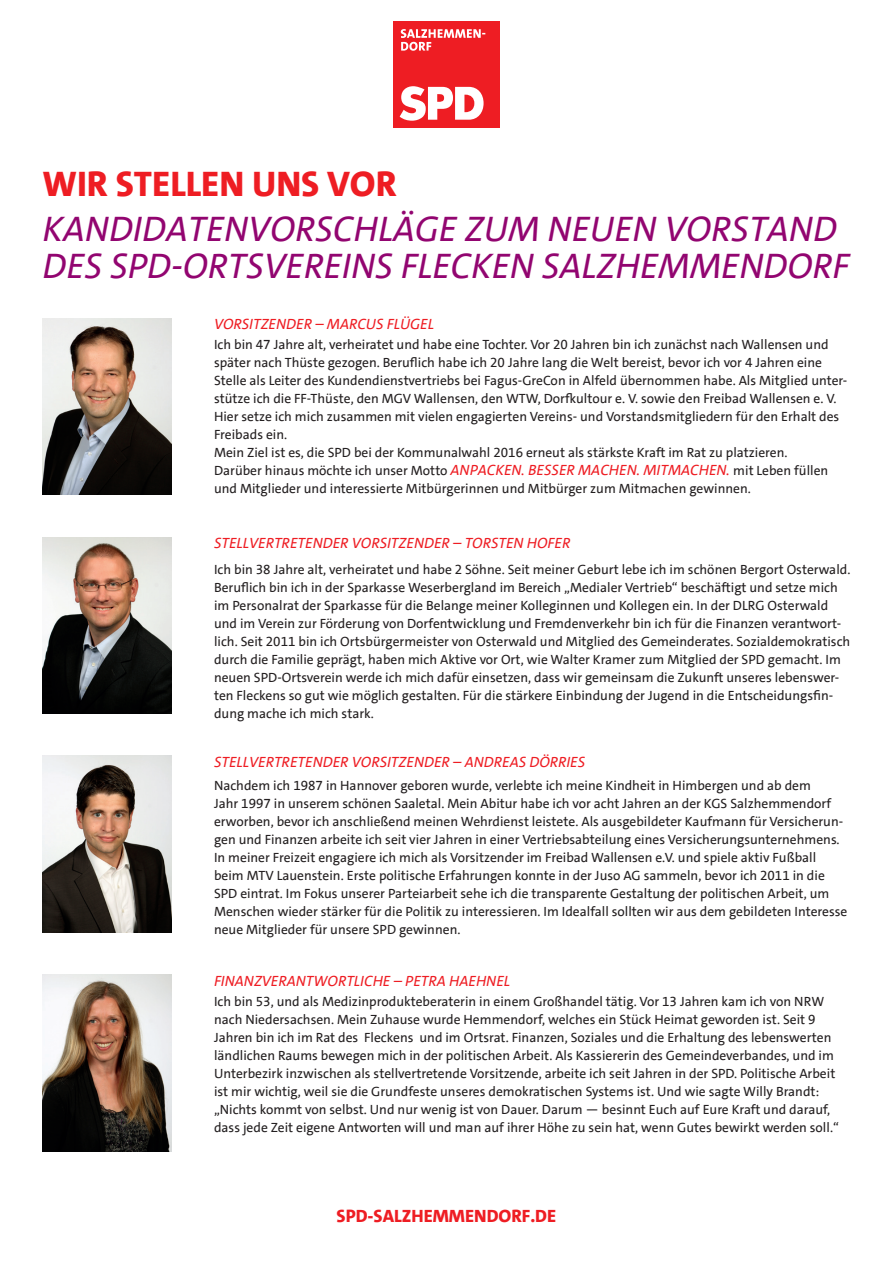
<style>
.page{position:relative;width:893px;height:1263px;background:#fff}
.page>*{position:absolute;margin:0;border:0;box-sizing:border-box;transform-origin:0 0}
.t1{font:italic 36px/37.5px "SPD The Sans Versal";color:#920570}
.t2{font:800 36px "SPD The Sans Versal";color:#ee1d23}
.t3{font:800 18px "SPD The Sans Versal";color:#ee1d23}
.t4{font:italic 15px "SPD The Sans Versal";color:#ee1d23}
.t5{font:13.5px/18px "SPD The Sans";color:#231f20}
.s1{font-family:"SPD The Sans Versal";font-style:italic;font-size:15px;color:#ee1d23}
</style>
<div class="page">
<div style="left:393px;top:21px;width:107px;height:107px;background:#ee1d23"></div>
<svg style="left:400px;top:86px;width:84px;height:35px"></svg>
<svg style="left:401px;top:29px;width:84px;height:22px"></svg>
<img style="left:43px;top:318px;width:128px;height:177px">
<img style="left:43px;top:537px;width:128px;height:176px">
<img style="left:43px;top:756px;width:128px;height:176px">
<img style="left:43px;top:975px;width:128px;height:176px">
<h1 class="t2" style="left:43px;top:160px;width:356px">WIR STELLEN UNS VOR</h1>
<h1 class="t1" style="left:43px;top:210px;width:808px">KANDIDATENVORSCHLÄGE ZUM NEUEN VORSTAND<br>DES SPD-ORTSVEREINS FLECKEN SALZHEMMENDORF</h1>
<p class="t4" style="left:214px;top:315px;width:222px">VORSITZENDER – MARCUS FLÜGEL</p>
<p class="t5" style="left:214px;top:335px;width:635px">Ich bin 47 Jahre alt, verheiratet und habe eine Tochter. Vor 20 Jahren bin ich zunächst nach Wallensen und später nach Thüste gezogen. Beruflich habe ich 20 Jahre lang die Welt bereist, bevor ich vor 4 Jahren eine Stelle als Leiter des Kundendienstvertriebs bei Fagus-GreCon in Alfeld übernommen habe. Als Mitglied unter&shy;stütze ich die FF-Thüste, den MGV Wallensen, den WTW, Dorfkultour e. V. sowie den Freibad Wallensen e. V.<br>Hier setze ich mich zusammen mit vielen engagierten Vereins- und Vorstandsmitgliedern für den Erhalt des Freibads ein.<br>Mein Ziel ist es, die SPD bei der Kommunalwahl 2016 erneut als stärkste Kraft im Rat zu platzieren.<br>Darüber hinaus möchte ich unser Motto <span class="s1">ANPACKEN. BESSER MACHEN. MITMACHEN.</span> mit Leben füllen und Mitglieder und interessierte Mitbürgerinnen und Mitbürger zum Mitmachen gewinnen.</p>
<p class="t4" style="left:214px;top:533px;width:358px">STELLVERTRETENDER VORSITZENDER – TORSTEN HOFER</p>
<p class="t5" style="left:214px;top:560px;width:638px">Ich bin 38 Jahre alt, verheiratet und habe 2 Söhne. Seit meiner Geburt lebe ich im schönen Bergort Osterwald.<br>Beruflich bin ich in der Sparkasse Weserbergland im Bereich „Medialer Vertrieb“ beschäftigt und setze mich im Personalrat der Sparkasse für die Belange meiner Kolleginnen und Kollegen ein. In der DLRG Osterwald und im Verein zur Förderung von Dorfentwicklung und Fremdenverkehr bin ich für die Finanzen verantwort&shy;lich. Seit 2011 bin ich Ortsbürgermeister von Osterwald und Mitglied des Gemeinderates. Sozialdemokratisch durch die Familie geprägt, haben mich Aktive vor Ort, wie Walter Kramer zum Mitglied der SPD gemacht. Im neuen SPD-Ortsverein werde ich mich dafür einsetzen, dass wir gemeinsam die Zukunft unseres lebenswer&shy;ten Fleckens so gut wie möglich gestalten. Für die stärkere Einbindung der Jugend in die Entscheidungsfin&shy;dung mache ich mich stark.</p>
<p class="t4" style="left:214px;top:752px;width:373px">STELLVERTRETENDER VORSITZENDER – ANDREAS DÖRRIES</p>
<p class="t5" style="left:214px;top:776px;width:635px">Nachdem ich 1987 in Hannover geboren wurde, verlebte ich meine Kindheit in Himbergen und ab dem<br>Jahr 1997 in unserem schönen Saaletal. Mein Abitur habe ich vor acht Jahren an der KGS Salzhemmendorf erworben, bevor ich anschließend meinen Wehrdienst leistete. Als ausgebildeter Kaufmann für Versicherun&shy;gen und Finanzen arbeite ich seit vier Jahren in einer Vertriebsabteilung eines Versicherungsunternehmens.<br>In meiner Freizeit engagiere ich mich als Vorsitzender im Freibad Wallensen e.V. und spiele aktiv Fußball beim MTV Lauenstein. Erste politische Erfahrungen konnte in der Juso AG sammeln, bevor ich 2011 in die SPD eintrat. Im Fokus unserer Parteiarbeit sehe ich die transparente Gestaltung der politischen Arbeit, um Menschen wieder stärker für die Politik zu interessieren. Im Idealfall sollten wir aus dem gebildeten Interesse neue Mitglieder für unsere SPD gewinnen.</p>
<p class="t4" style="left:214px;top:971px;width:298px">FINANZVERANTWORTLICHE – PETRA HAEHNEL</p>
<p class="t5" style="left:214px;top:992px;width:626px">Ich bin 53, und als Medizinprodukteberaterin in einem Großhandel tätig. Vor 13 Jahren kam ich von NRW nach Niedersachsen. Mein Zuhause wurde Hemmendorf, welches ein Stück Heimat geworden ist. Seit 9<br>Jahren bin ich im Rat des Fleckens und im Ortsrat. Finanzen, Soziales und die Erhaltung des lebenswerten ländlichen Raums bewegen mich in der politischen Arbeit. Als Kassiererin des Gemeindeverbandes, und im Unterbezirk inzwischen als stellvertretende Vorsitzende, arbeite ich seit Jahren in der SPD. Politische Arbeit ist mir wichtig, weil sie die Grundfeste unseres demokratischen Systems ist. Und wie sagte Willy Brandt: „Nichts kommt von selbst. Und nur wenig ist von Dauer. Darum — besinnt Euch auf Eure Kraft und darauf, dass jede Zeit eigene Antworten will und man auf ihrer Höhe zu sein hat, wenn Gutes bewirkt werden soll.“</p>
<h2 class="t3" style="left:337px;top:1204px;width:221px">SPD-SALZHEMMENDORF.DE</h2>
</div>
